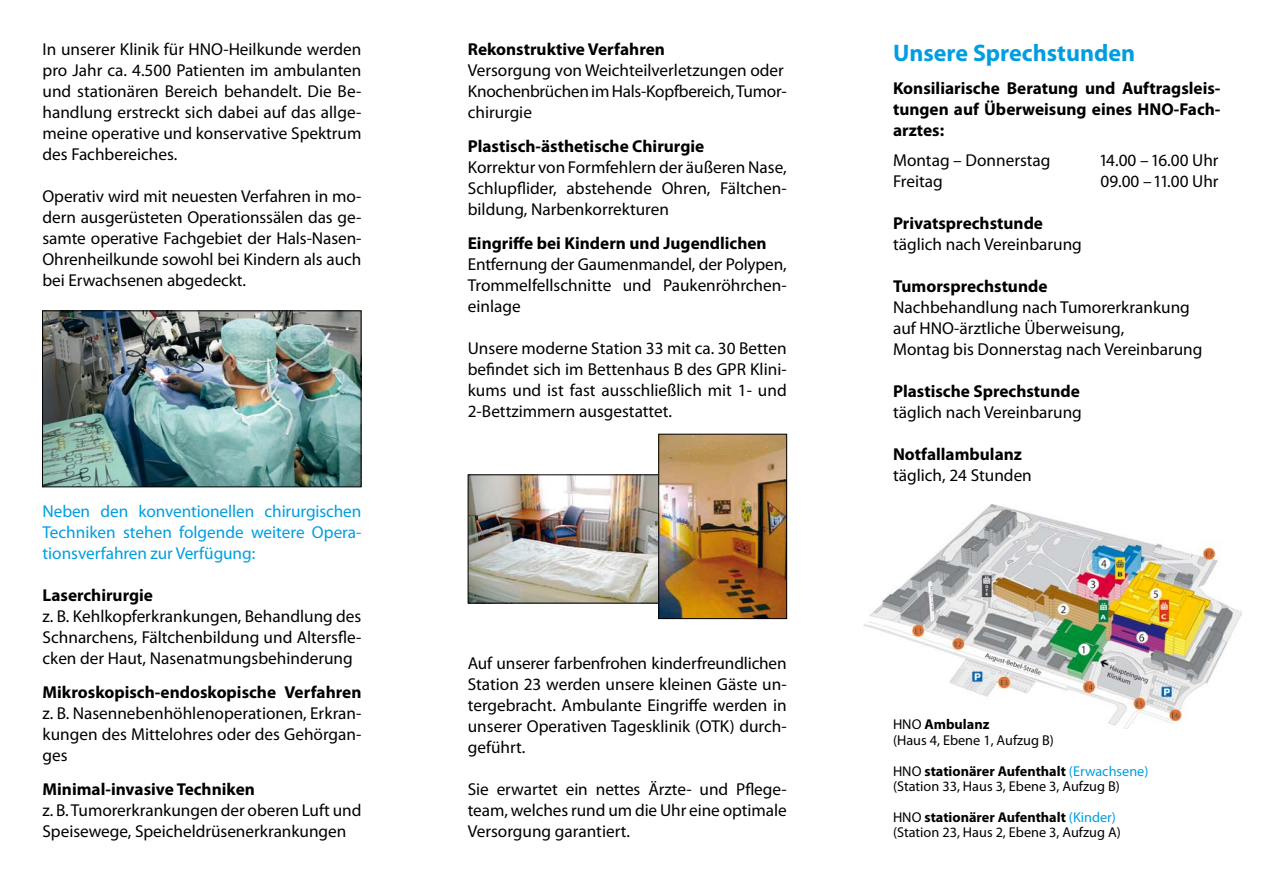
<style>
.page{position:relative;width:1263px;height:893px;background:#fff}
.page>*{position:absolute;margin:0;border:0;box-sizing:border-box;transform-origin:0 0}
.t1{font:700 24px "Myriad Pro";color:#009ee0}
.t2{font:17.25px/21px "Myriad Pro";color:#000;text-align:justify}
.t3{font:700 17.25px/21px "Myriad Pro";color:#000;text-align:justify}
.t4{font:17.25px/21px "Myriad Pro";letter-spacing:-.005em;color:#009ee0;text-align:justify}
.t5{font:14.25px/15.6px "Myriad Pro";color:#000}
.s1{font-weight:700}
.s2{color:#009ee0}
</style>
<div class="page">
<img style="left:44px;top:312px;width:315px;height:173px">
<div style="left:42px;top:310px;width:319px;height:177px;border:1px solid #000"></div>
<img style="left:470px;top:476px;width:188px;height:125px">
<img style="left:660px;top:436px;width:125px;height:181px">
<div style="left:658px;top:434px;width:129px;height:185px;border:1px solid #000"></div>
<img style="left:864px;top:505px;width:378px;height:223px">
<p class="t2" style="left:43px;top:39px;width:320px">In unserer Klinik für HNO-Heilkunde werden pro Jahr ca. 4.500 Patienten im ambulanten und stationären Bereich behandelt. Die Be&shy;handlung erstreckt sich dabei auf das allge&shy;meine operative und konservative Spektrum des Fachbereiches.</p>
<p class="t2" style="left:43px;top:186px;width:320px">Operativ wird mit neuesten Verfahren in mo&shy;dern ausgerüsteten Operationssälen das ge&shy;samte operative Fachgebiet der Hals-Nasen-Ohrenheilkunde sowohl bei Kindern als auch bei Erwachsenen abgedeckt.</p>
<p class="t4" style="left:43px;top:501px;width:320px">Neben den konventionellen chirurgischen Techniken stehen folgende weitere Opera&shy;tionsverfahren zur Verfügung:</p>
<p class="t3" style="left:43px;top:584px;width:112px">Laserchirurgie</p>
<p class="t2" style="left:43px;top:606px;width:320px">z. B. Kehlkopferkrankungen, Behandlung des Schnarchens, Fältchenbildung und Altersfle&shy;cken der Haut, Nasenatmungsbehinderung</p>
<p class="t3" style="left:43px;top:681px;width:320px">Mikroskopisch-endoskopische Verfahren</p>
<p class="t2" style="left:43px;top:702px;width:320px">z. B. Nasennebenhöhlenoperationen, Erkran&shy;kungen des Mittelohres oder des Gehörgan&shy;ges</p>
<p class="t3" style="left:43px;top:778px;width:214px">Minimal-invasive Techniken</p>
<p class="t2" style="left:43px;top:799px;width:320px">z. B. Tumorerkrankungen der oberen Luft und<br>Speisewege, Speicheldrüsenerkrankungen</p>
<p class="t3" style="left:468px;top:39px;width:199px">Rekonstruktive Verfahren</p>
<p class="t2" style="left:468px;top:60px;width:319px">Versorgung von Weichteilverletzungen oder Knochenbrüchen im Hals-Kopfbereich, Tumor&shy;chirurgie</p>
<p class="t3" style="left:468px;top:135px;width:238px">Plastisch-ästhetische Chirurgie</p>
<p class="t2" style="left:468px;top:157px;width:320px">Korrektur von Formfehlern der äußeren Nase, Schlupflider, abstehende Ohren, Fältchen&shy;bildung, Narbenkorrekturen</p>
<p class="t3" style="left:468px;top:232px;width:300px">Eingriffe bei Kindern und Jugendlichen</p>
<p class="t2" style="left:468px;top:253px;width:320px">Entfernung der Gaumenmandel, der Polypen, Trommelfellschnitte und Paukenröhrchen&shy;einlage</p>
<p class="t2" style="left:468px;top:337px;width:320px">Unsere moderne Station 33 mit ca. 30 Betten befindet sich im Bettenhaus B des GPR Klini&shy;kums und ist fast ausschließlich mit 1- und 2-Bettzimmern ausgestattet.</p>
<p class="t2" style="left:468px;top:652px;width:320px">Auf unserer farbenfrohen kinderfreundlichen Station 23 werden unsere kleinen Gäste un&shy;tergebracht. Ambulante Eingriffe werden in unserer Operativen Tagesklinik (OTK) durch&shy;geführt.</p>
<p class="t2" style="left:468px;top:778px;width:320px">Sie erwartet ein nettes Ärzte- und Pflege&shy;team, welches rund um die Uhr eine optimale Versorgung garantiert.</p>
<h1 class="t1" style="left:893px;top:37px;width:244px">Unsere Sprechstunden</h1>
<p class="t3" style="left:893px;top:77px;width:329px">Konsiliarische Beratung und Auftragsleis&shy;tungen auf Überweisung eines HNO-Fach&shy;arztes:</p>
<p class="t2" style="left:893px;top:149px;width:159px">Montag – Donnerstag</p>
<p class="t2" style="left:1099px;top:149px;width:121px">14.00 – 16.00 Uhr</p>
<p class="t2" style="left:893px;top:170px;width:51px">Freitag</p>
<p class="t2" style="left:1100px;top:170px;width:120px">09.00 – 11.00 Uhr</p>
<p class="t3" style="left:893px;top:212px;width:152px">Privatsprechstunde</p>
<p class="t2" style="left:893px;top:233px;width:190px">täglich nach Vereinbarung</p>
<p class="t3" style="left:893px;top:275px;width:156px">Tumorsprechstunde</p>
<p class="t2" style="left:893px;top:296px;width:311px;text-align:left">Nachbehandlung nach Tumorerkrankung auf HNO-ärztliche Überweisung,<br>Montag bis Donnerstag nach Vereinbarung</p>
<p class="t3" style="left:893px;top:380px;width:188px">Plastische Sprechstunde</p>
<p class="t2" style="left:893px;top:401px;width:190px">täglich nach Vereinbarung</p>
<p class="t3" style="left:893px;top:443px;width:130px">Notfallambulanz</p>
<p class="t2" style="left:893px;top:464px;width:140px">täglich, 24 Stunden</p>
<p class="t5" style="left:893px;top:716px;width:162px">HNO <span class="s1">Ambulanz<br></span>(Haus 4, Ebene 1, Aufzug B)</p>
<p class="t5" style="left:893px;top:763px;width:257px">HNO <span class="s1">stationärer Aufenthalt</span> <span class="s2">(Erwachsene) </span>(Station 33, Haus 3, Ebene 3, Aufzug B)</p>
<p class="t5" style="left:893px;top:809px;width:229px">HNO <span class="s1">stationärer Aufenthalt</span> <span class="s2">(Kinder) </span>(Station 23, Haus 2, Ebene 3, Aufzug A)</p>
</div>
